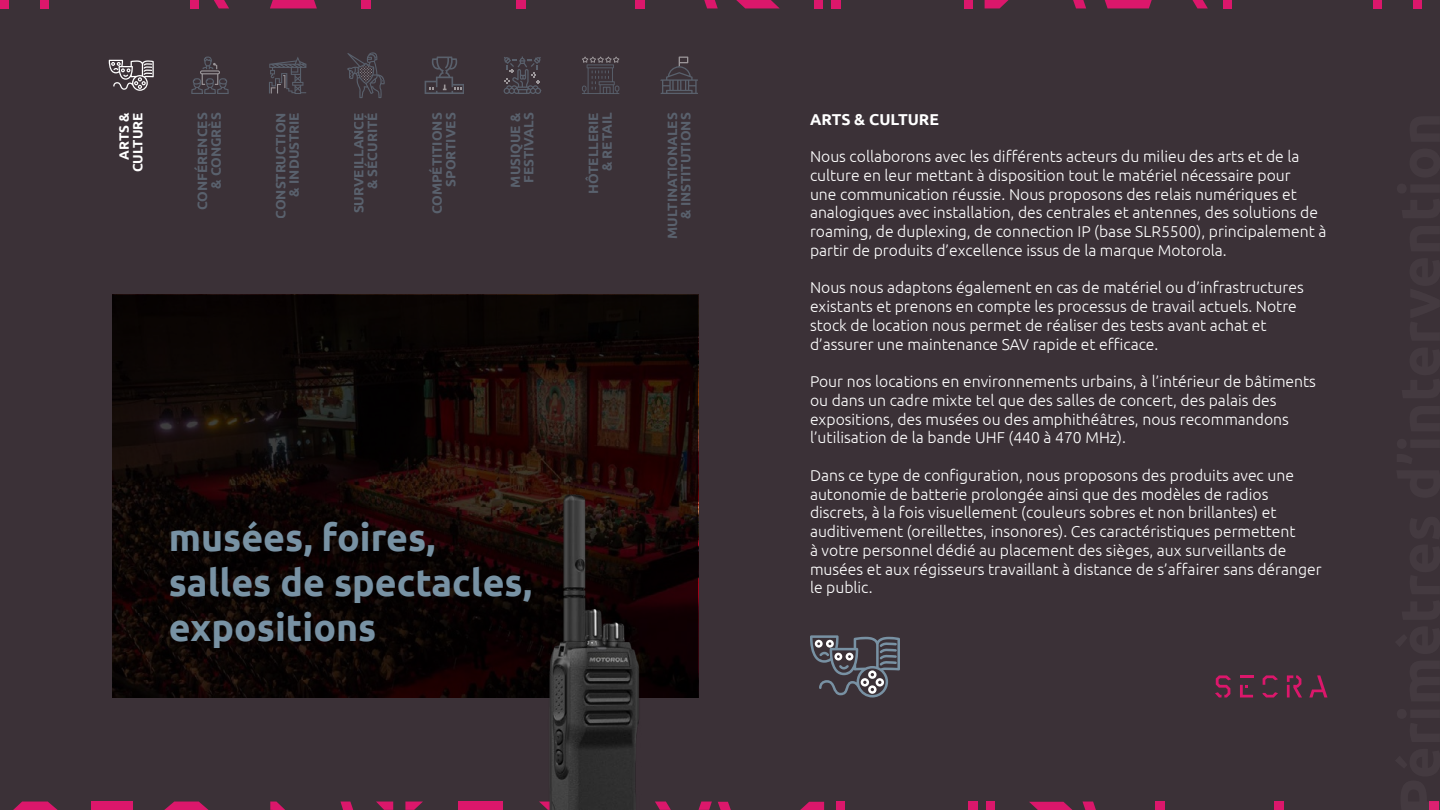
<style>
.page{position:relative;width:1440px;height:810px;background:#3b3137}
.page>*{position:absolute;margin:0;border:0;box-sizing:border-box;transform-origin:0 0}
.t1{font:700 37.5px/45px "Ubuntu";color:#7892a4}
.t2{font:300 15.75px/18.8px "Ubuntu";color:#fff}
.t3{font:700 15.75px "Ubuntu";color:#fff}
.t4{font:700 13.5px/13.5px "Ubuntu";color:#7892a4;text-align:right}
.t5{font:700 13.5px/13.5px "Ubuntu";color:#fff;text-align:right}
</style>
<div class="page">
<svg style="left:13px;top:802px;width:45px;height:8px"></svg>
<div style="left:91px;top:802px;width:41px;height:8px;background:#db176b"></div>
<svg style="left:164px;top:802px;width:45px;height:8px"></svg>
<svg style="left:270px;top:802px;width:15px;height:8px"></svg>
<svg style="left:340px;top:802px;width:13px;height:8px"></svg>
<svg style="left:1029px;top:802px;width:43px;height:8px"></svg>
<div style="left:986px;top:802px;width:9px;height:8px;background:#db176b"></div>
<div style="left:968px;top:802px;width:9px;height:8px;background:#db176b"></div>
<svg style="left:800px;top:802px;width:24px;height:8px"></svg>
<div style="left:836px;top:802px;width:9px;height:8px;background:#db176b"></div>
<svg style="left:718px;top:802px;width:13px;height:8px"></svg>
<svg style="left:699px;top:802px;width:13px;height:8px"></svg>
<div style="left:1429px;top:802px;width:10px;height:8px;background:#db176b"></div>
<div style="left:1275px;top:802px;width:9px;height:8px;background:#db176b"></div>
<div style="left:1155px;top:802px;width:10px;height:8px;background:#db176b"></div>
<svg style="left:1082px;top:802px;width:14px;height:8px"></svg>
<svg style="left:736px;top:0;width:43px;height:8px"></svg>
<div style="left:814px;top:0;width:9px;height:8px;background:#db176b"></div>
<div style="left:832px;top:0;width:9px;height:8px;background:#db176b"></div>
<svg style="left:985px;top:0;width:24px;height:8px"></svg>
<div style="left:964px;top:0;width:9px;height:8px;background:#db176b"></div>
<svg style="left:1073px;top:0;width:13px;height:8px"></svg>
<div style="left:362px;top:0;width:9px;height:8px;background:#db176b"></div>
<div style="left:516px;top:0;width:9px;height:8px;background:#db176b"></div>
<div style="left:636px;top:0;width:9px;height:8px;background:#db176b"></div>
<svg style="left:704px;top:0;width:14px;height:8px"></svg>
<div style="left:0;top:0;width:9px;height:8px;background:#db176b"></div>
<div style="left:40px;top:0;width:8px;height:8px;background:#db176b"></div>
<div style="left:190px;top:0;width:9px;height:8px;background:#db176b"></div>
<svg style="left:214px;top:0;width:15px;height:8px"></svg>
<svg style="left:270px;top:0;width:47px;height:8px"></svg>
<div style="left:1413px;top:0;width:9px;height:8px;background:#db176b"></div>
<div style="left:1373px;top:0;width:9px;height:8px;background:#db176b"></div>
<div style="left:1223px;top:0;width:9px;height:8px;background:#db176b"></div>
<svg style="left:1192px;top:0;width:16px;height:8px"></svg>
<svg style="left:1105px;top:0;width:47px;height:8px"></svg>
<svg style="left:112px;top:295px;width:586px;height:403px;background:#100705"></svg>
<svg style="left:191px;top:56px;width:38px;height:38px"></svg>
<svg style="left:425px;top:57px;width:39px;height:37px"></svg>
<svg style="left:347px;top:52px;width:38px;height:46px"></svg>
<svg style="left:504px;top:57px;width:37px;height:37px"></svg>
<svg style="left:582px;top:56px;width:37px;height:38px"></svg>
<svg style="left:661px;top:57px;width:37px;height:37px"></svg>
<svg style="left:109px;top:60px;width:45px;height:31px"></svg>
<svg style="left:269px;top:57px;width:37px;height:37px"></svg>
<img style="left:366px;top:491px;width:313px;height:319px">
<svg style="left:1215px;top:675px;width:16px;height:23px"></svg>
<svg style="left:1240px;top:675px;width:13px;height:3px"></svg>
<svg style="left:1240px;top:685px;width:13px;height:12px"></svg>
<svg style="left:1263px;top:675px;width:15px;height:10px"></svg>
<svg style="left:1263px;top:692px;width:15px;height:6px"></svg>
<svg style="left:1309px;top:675px;width:19px;height:22px"></svg>
<svg style="left:1287px;top:675px;width:15px;height:22px"></svg>
<svg style="left:810px;top:635px;width:90px;height:63px"></svg>
<p class="t5" style="left:117px;top:172px;width:61px;rotate:-90deg">ARTS &amp;<br>CULTURE</p>
<p class="t4" style="left:195px;top:210px;width:99px;rotate:-90deg">CONFÉRENCES &amp; CONGRÈS</p>
<p class="t4" style="left:430px;top:214px;width:103px;rotate:-90deg">COMPÉTITIONS<br>SPORTIVES</p>
<p class="t4" style="left:274px;top:219px;width:108px;rotate:-90deg">CONSTRUCTION &amp; INDUSTRIE</p>
<p class="t4" style="left:508px;top:188px;width:76px;text-align:center;rotate:-90deg">MUSIQUE &amp;<br>FESTIVALS</p>
<p class="t4" style="left:352px;top:213px;width:102px;rotate:-90deg">SURVEILLANCE &amp; SÉCURITÉ</p>
<p class="t4" style="left:587px;top:194px;width:83px;rotate:-90deg">HÔTELLERIE &amp; RETAIL</p>
<p class="t4" style="left:665px;top:239px;width:128px;rotate:-90deg">MULTINATIONALES &amp; INSTITUTIONS</p>
<h1 class="t1" style="left:169px;top:515px;width:365px">musées, foires, salles de spectacles, expositions</h1>
<p class="t3" style="left:810px;top:110px;width:131px">ARTS &amp; CULTURE</p>
<p class="t2" style="left:810px;top:147px;width:518px">Nous collaborons avec les différents acteurs du milieu des arts et de la culture en leur mettant à disposition tout le matériel nécessaire pour<br>une communication réussie. Nous proposons des relais numériques et analogiques avec installation, des centrales et antennes, des solutions de roaming, de duplexing, de connection IP (base SLR5500), principalement à partir de produits d’excellence issus de la marque Motorola.</p>
<p class="t2" style="left:810px;top:278px;width:495px">Nous nous adaptons également en cas de matériel ou d’infrastructures existants et prenons en compte les processus de travail actuels. Notre stock de location nous permet de réaliser des tests avant achat et d’assurer une maintenance SAV rapide et efficace.</p>
<p class="t2" style="left:810px;top:372px;width:508px">Pour nos locations en environnements urbains, à l’intérieur de bâtiments ou dans un cadre mixte tel que des salles de concert, des palais des expositions, des musées ou des amphithéâtres, nous recommandons l’utilisation de la bande UHF (440 à 470 MHz).</p>
<p class="t2" style="left:810px;top:466px;width:513px">Dans ce type de configuration, nous proposons des produits avec une autonomie de batterie prolongée ainsi que des modèles de radios discrets, à la fois visuellement (couleurs sobres et non brillantes) et auditivement (oreillettes, insonores). Ces caractéristiques permettent<br>à votre personnel dédié au placement des sièges, aux surveillants de musées et aux régisseurs travaillant à distance de s’affairer sans déranger le public.</p>
</div>
